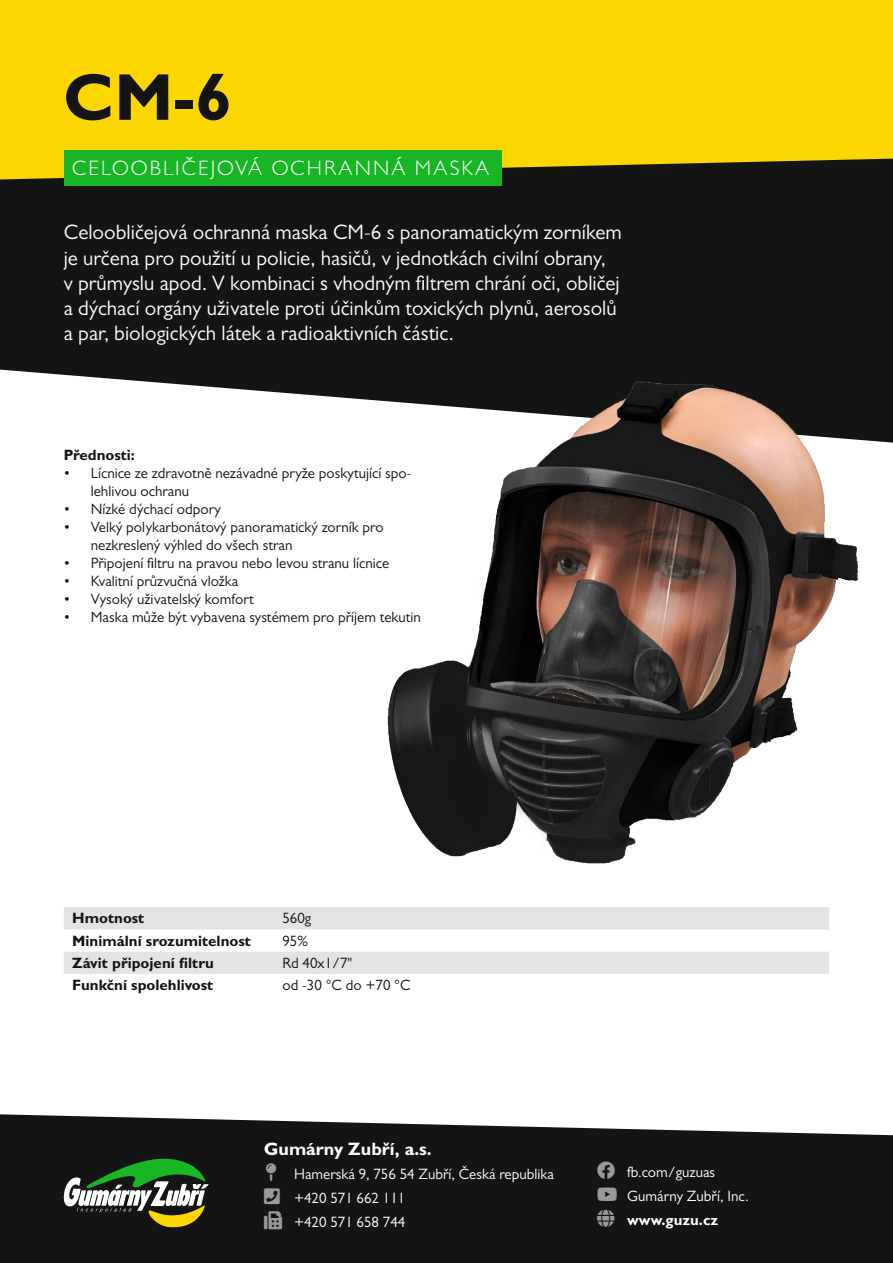
<style>
.page{position:relative;width:893px;height:1263px;background:#fff}
.page>*{position:absolute;margin:0;border:0;box-sizing:border-box;transform-origin:0 0}
.t1{font:700 66.6px "Gill Sans MT Pro";color:#141415}
.t2{font:21px/25.2px "Gill Sans MT Pro";color:#fff}
.t3{font:300 21px "Gill Sans MT Pro";letter-spacing:.1em;color:#fff}
.t4{font:700 18px "Gill Sans MT Pro";color:#fff}
.t5{font:15px/18px "Gill Sans MT Pro";color:#141415}
.t6{font:15px/24px "Gill Sans MT Pro";color:#fff}
.t7{font:700 15px "Gill Sans MT Pro";color:#141415}
.t8{font:700 15px "Gill Sans MT Pro";color:#fff}
.s1{color:#989999}
</style>
<div class="page">
<svg style="left:0;top:1114px;width:893px;height:149px;background:#262627"></svg>
<svg style="left:0;top:179px;width:893px;height:264px;background:#2e2e2f"></svg>
<div style="left:0;top:0;width:893px;height:179px;background:#fcd600"></div>
<img style="left:387px;top:369px;width:500px;height:495px">
<svg style="left:64px;top:907px;width:765px;height:67px;fill:#e2e3e3"></svg>
<svg style="left:64px;top:1159px;width:145px;height:68px"></svg>
<div style="left:64px;top:150px;width:438px;height:35px;background:#18b525"></div>
<svg style="left:264px;top:1189px;width:16px;height:15px"></svg>
<svg style="left:264px;top:1211px;width:18px;height:18px"></svg>
<svg style="left:597px;top:1162px;width:18px;height:17px"></svg>
<svg style="left:598px;top:1188px;width:19px;height:13px"></svg>
<svg style="left:597px;top:1210px;width:18px;height:17px"></svg>
<h1 class="t1" style="left:64px;top:56px;width:170px">CM-6</h1>
<h2 class="t3" style="left:72px;top:155px;width:418px">CELOOBLIČEJOVÁ OCHRANNÁ MASKA</h2>
<p class="t2" style="left:64px;top:220px;width:560px">Celoobličejová ochranná maska CM-6 s panoramatickým zorníkem je určena pro použití u policie, hasičů, v jednotkách civilní obrany,<br>v průmyslu apod. V kombinaci s vhodným filtrem chrání oči, obličej a dýchací orgány uživatele proti účinkům toxických plynů, aerosolů a par, biologických látek a radioaktivních částic.</p>
<p class="t7" style="left:64px;top:446px;width:73px">Přednosti:</p>
<p class="t5" style="left:91px;top:464px;width:322px;text-indent:-27px">• Lícnice ze zdravotně nezávadné pryže poskytující spo&shy;lehlivou ochranu</p>
<p class="t5" style="left:64px;top:500px;width:159px">• Nízké dýchací odpory</p>
<p class="t5" style="left:91px;top:518px;width:295px;text-indent:-27px">• Velký polykarbonátový panoramatický zorník pro nezkreslený výhled do všech stran</p>
<p class="t5" style="left:64px;top:554px;width:327px">• Připojení filtru na pravou nebo levou stranu lícnice</p>
<p class="t5" style="left:64px;top:572px;width:176px">• Kvalitní průzvučná vložka</p>
<p class="t5" style="left:64px;top:590px;width:192px">• Vysoký uživatelský komfort</p>
<p class="t5" style="left:64px;top:608px;width:359px">• Maska může být vybavena systémem pro příjem tekutin</p>
<p class="t7" style="left:72px;top:909px;width:74px">Hmotnost</p>
<p class="t5" style="left:282px;top:909px;width:30px">560g</p>
<p class="t7" style="left:72px;top:931px;width:180px">Minimální srozumitelnost</p>
<p class="t5" style="left:282px;top:931px;width:27px">95%</p>
<p class="t7" style="left:72px;top:953px;width:143px">Závit připojení filtru</p>
<p class="t5" style="left:282px;top:954px;width:72px">Rd 40x1/7"</p>
<p class="t7" style="left:72px;top:976px;width:143px">Funkční spolehlivost</p>
<p class="t5" style="left:282px;top:976px;width:130px">od -30 °C do +70 °C</p>
<p class="t4" style="left:264px;top:1138px;width:169px">Gumárny Zubří, a.s.</p>
<p class="t6" style="left:294px;top:1162px;width:261px;text-indent:-28px"><span class="s1">❖</span> Hamerská 9, 756 54 Zubří, Česká republika +420 571 662 111<br>+420 571 658 744</p>
<p class="t6" style="left:627px;top:1160px;width:123px">fb.com/guzuas<br>Gumárny Zubří, Inc.</p>
<p class="t8" style="left:627px;top:1211px;width:93px">www.guzu.cz</p>
</div>
